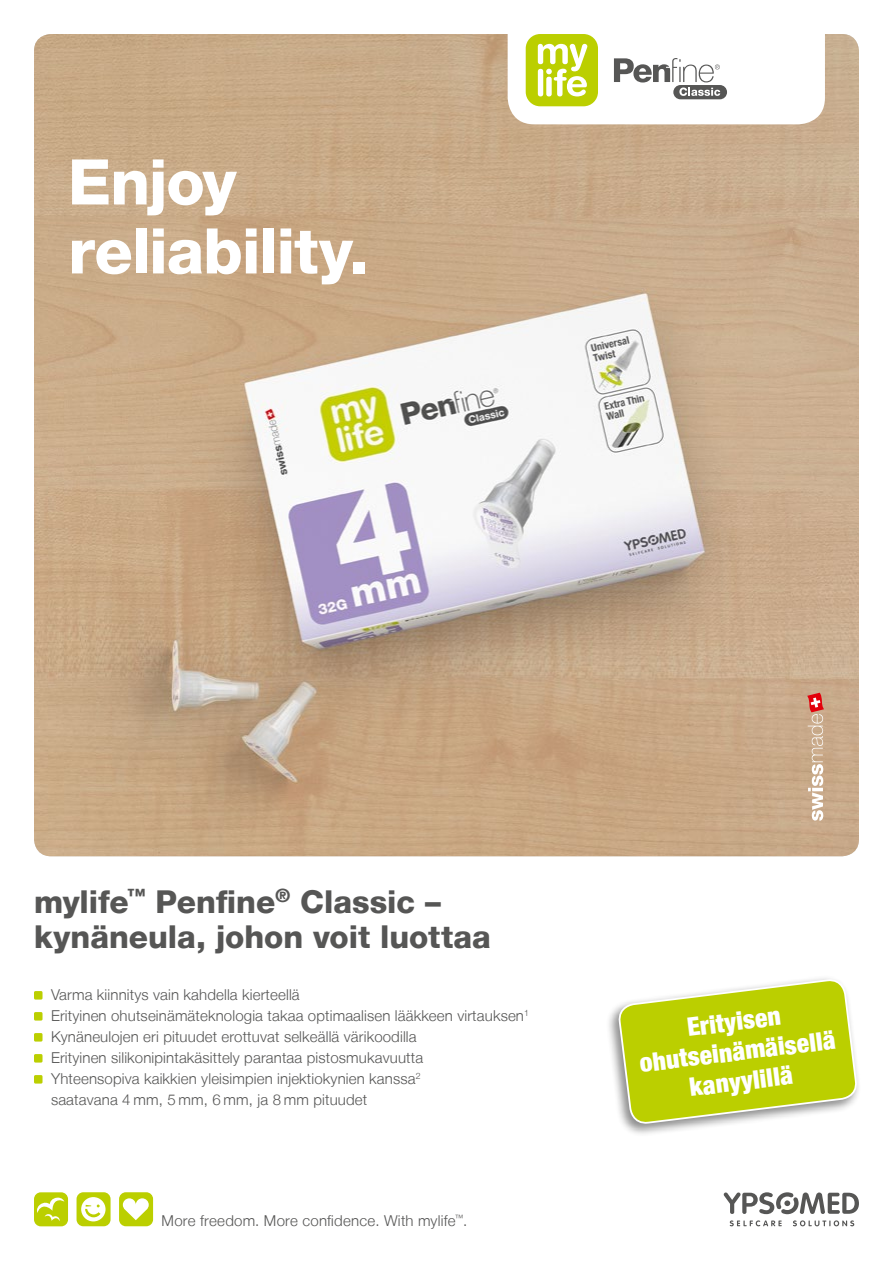
<style>
.page{position:relative;width:893px;height:1263px;background:#fff}
.page>*{position:absolute;margin:0;border:0;box-sizing:border-box;transform-origin:0 0}
.t1{font:800 63px/69px "Helvetica Neue LT";letter-spacing:-.02em;color:#fff}
.t2{font:800 31.5px/35.2px "Helvetica Neue LT";color:#565655}
.t3{font:900 condensed 25.5px/30px "Helvetica Neue LT";color:#fff;text-align:center}
.t4{font:300 15px/21px "Helvetica Neue LT";letter-spacing:.01em;color:#565655}
</style>
<div class="page">
<img style="left:34px;top:34px;width:825px;height:822px">
<svg style="left:807px;top:693px;width:17px;height:128px"></svg>
<div style="left:605px;top:975px;width:256px;height:162px;background:#000;opacity:.45"></div>
<svg style="left:618px;top:978px;width:240px;height:146px"></svg>
<svg style="left:730px;top:1220px;width:52px;height:6px"></svg>
<svg style="left:793px;top:1220px;width:61px;height:6px"></svg>
<svg style="left:724px;top:1192px;width:135px;height:22px"></svg>
<div style="left:508px;top:0;width:317px;height:124px;background:#fff;border-radius:27px"></div>
<div style="left:673px;top:85px;width:54px;height:14px;background:#565655;border-radius:7px"></div>
<div style="left:526px;top:34px;width:72px;height:72px;background:#bbcf00;border-radius:14px"></div>
<svg style="left:538px;top:44px;width:49px;height:52px"></svg>
<svg style="left:614px;top:58px;width:106px;height:38px"></svg>
<div style="left:119px;top:1192px;width:34px;height:34px;background:#bbcf00;border-radius:7px"></div>
<svg style="left:123px;top:1198px;width:26px;height:22px"></svg>
<div style="left:77px;top:1192px;width:34px;height:34px;background:#bbcf00;border-radius:7px"></div>
<svg style="left:81px;top:1197px;width:25px;height:24px"></svg>
<div style="left:34px;top:1192px;width:34px;height:34px;background:#bbcf00;border-radius:7px"></div>
<svg style="left:37px;top:1197px;width:27px;height:24px"></svg>
<div style="left:34px;top:991px;width:9px;height:8px;background:#bbcf00;border-radius:2px"></div>
<div style="left:34px;top:1012px;width:9px;height:8px;background:#bbcf00;border-radius:2px"></div>
<div style="left:34px;top:1033px;width:9px;height:8px;background:#bbcf00;border-radius:2px"></div>
<div style="left:34px;top:1054px;width:9px;height:8px;background:#bbcf00;border-radius:2px"></div>
<div style="left:34px;top:1075px;width:9px;height:8px;background:#bbcf00;border-radius:2px"></div>
<h1 class="t1" style="left:68px;top:147px;width:303px">Enjoy reliability.</h1>
<h2 class="t2" style="left:34px;top:884px;width:458px">mylife<sup>™</sup> Penfine<sup>®</sup> Classic – kynäneula, johon voit luottaa</h2>
<p class="t4" style="left:51px;top:983px;width:479px">Varma kiinnitys vain kahdella kierteellä<br>Erityinen ohutseinämäteknologia takaa optimaalisen lääkkeen virtauksen<sup>1<br></sup>Kynäneulojen eri pituudet erottuvat selkeällä värikoodilla<br>Erityinen silikonipintakäsittely parantaa pistosmukavuutta<br>Yhteensopiva kaikkien yleisimpien injektiokynien kanssa<sup>2<br></sup>saatavana 4 mm, 5 mm, 6 mm, ja 8 mm pituudet</p>
<p class="t4" style="left:162px;top:1210px;width:307px">More freedom. More confidence. With mylife<sup>™</sup>.</p>
<h3 class="t3" style="left:634px;top:1018px;width:199px;rotate:-7deg">Erityisen ohutseinämäisellä kanyylillä</h3>
</div>
